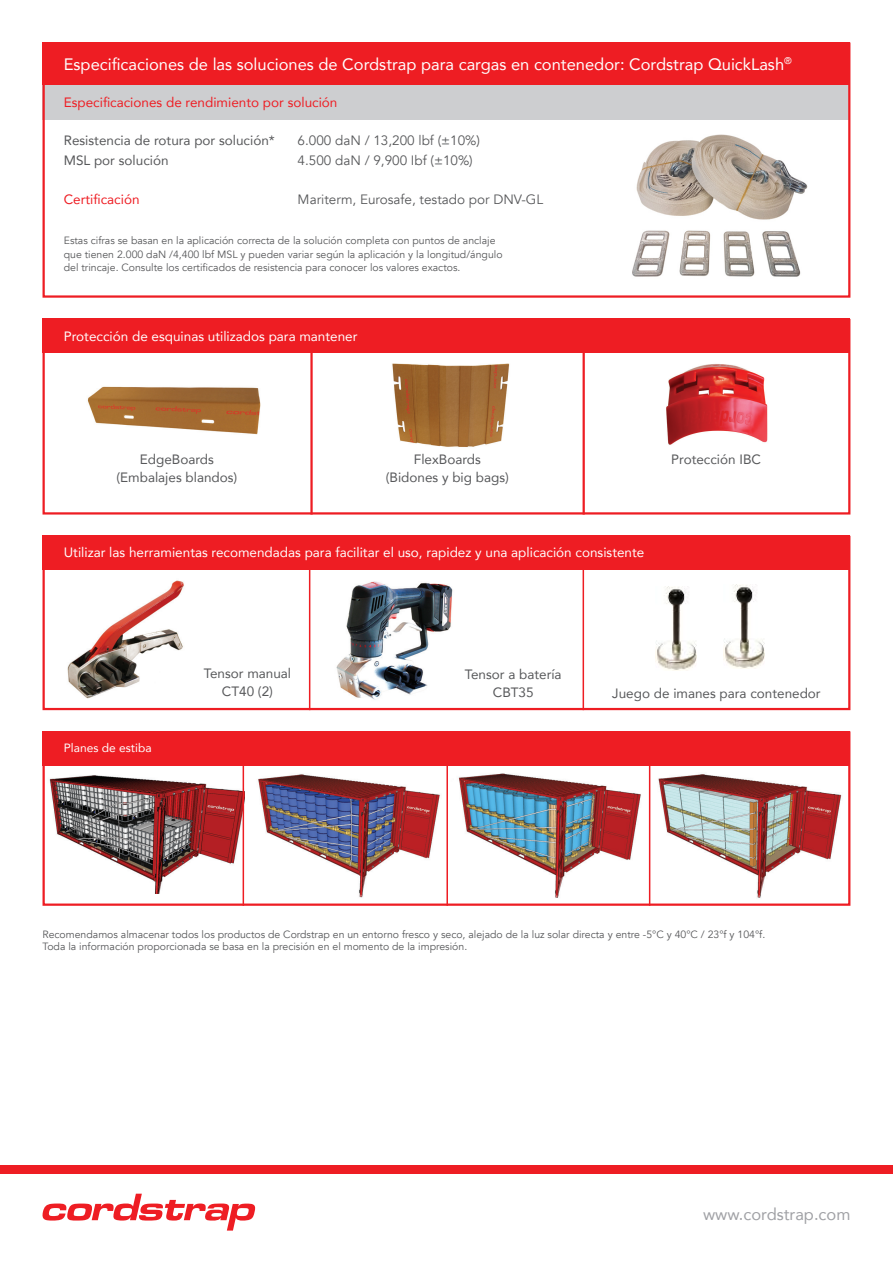
<style>
.page{position:relative;width:893px;height:1263px;background:#fff}
.page>*{position:absolute;margin:0;border:0;box-sizing:border-box;transform-origin:0 0}
.t1{font:16.5px "Avenir";color:#fff}
.t2{font:16.5px "Avenir";color:#a0a1a5}
.t3{font:13.5px/18px "Avenir";color:#57585a;text-align:center}
.t4{font:13.5px "Avenir";color:#fff}
.t5{font:13.5px "Avenir";color:#57585a}
.t6{font:13.5px "Avenir";color:#ee1d23}
.t7{font:12px "Avenir";color:#fff}
.t8{font:10.5px/13.5px "Avenir";color:#57585a}
</style>
<div class="page">
<img style="left:632px;top:134px;width:176px;height:143px">
<div style="left:43px;top:43px;width:807px;height:42px;background:#ee1d23"></div>
<div style="left:43px;top:85px;width:807px;height:34px;background:#cdced0"></div>
<div style="left:43px;top:43px;width:807px;height:255px;border:2px solid #ee1d23"></div>
<img style="left:392px;top:363px;width:118px;height:84px">
<img style="left:666px;top:364px;width:102px;height:81px">
<img style="left:87px;top:386px;width:174px;height:49px">
<div style="left:43px;top:319px;width:807px;height:34px;background:#ee1d23"></div>
<hr style="left:310px;top:319px;width:3px;height:195px;background:#ee1d23">
<hr style="left:583px;top:319px;width:2px;height:195px;background:#ee1d23">
<div style="left:43px;top:319px;width:807px;height:195px;border:2px solid #ee1d23"></div>
<div style="left:0;top:1165px;width:893px;height:9px;background:#ee1d23"></div>
<svg style="left:42px;top:1194px;width:214px;height:36px"></svg>
<img style="left:67px;top:580px;width:117px;height:119px">
<img style="left:336px;top:581px;width:117px;height:119px">
<img style="left:648px;top:772px;width:194px;height:128px">
<img style="left:244px;top:771px;width:405px;height:127px">
<img style="left:49px;top:773px;width:194px;height:121px">
<hr style="left:309px;top:536px;width:1px;height:174px;background:#ee1d23">
<hr style="left:583px;top:536px;width:1px;height:174px;background:#ee1d23">
<div style="left:43px;top:536px;width:807px;height:34px;background:#ee1d23"></div>
<div style="left:43px;top:536px;width:807px;height:174px;border:2px solid #ee1d23"></div>
<img style="left:656px;top:587px;width:41px;height:84px">
<img style="left:723px;top:585px;width:41px;height:84px">
<div style="left:43px;top:731px;width:807px;height:34px;background:#ee1d23"></div>
<hr style="left:243px;top:731px;width:1px;height:175px;background:#ee1d23">
<hr style="left:446px;top:731px;width:2px;height:175px;background:#ee1d23">
<hr style="left:649px;top:731px;width:1px;height:175px;background:#ee1d23">
<div style="left:43px;top:731px;width:807px;height:175px;border:2px solid #ee1d23"></div>
<p class="t1" style="left:64px;top:51px;width:730px">Especificaciones de las soluciones de Cordstrap para cargas en contenedor: Cordstrap QuickLash<sup>®</sup></p>
<p class="t6" style="left:64px;top:91px;width:275px">Especificaciones de rendimiento por solución</p>
<p class="t5" style="left:298px;top:133px;width:184px">6.000 daN / 13,200 lbf (±10%)</p>
<p class="t5" style="left:298px;top:152px;width:177px">4.500 daN / 9,900 Ibf (±10%)</p>
<p class="t5" style="left:298px;top:191px;width:247px">Mariterm, Eurosafe, testado por DNV-GL</p>
<p class="t8" style="left:64px;top:234px;width:440px">Estas cifras se basan en la aplicación correcta de la solución completa con puntos de anclaje que tienen 2.000 daN /4,400 lbf MSL y pueden variar según la aplicación y la longitud/ángulo del trincaje. Consulte los certificados de resistencia para conocer los valores exactos.</p>
<p class="t3" style="left:64px;top:131px;width:213px">Resistencia de rotura por solución*</p>
<p class="t3" style="left:64px;top:151px;width:106px">MSL por solución</p>
<p class="t6" style="left:64px;top:188px;width:77px">Certificación</p>
<p class="t4" style="left:64px;top:325px;width:295px">Protección de esquinas utilizados para mantener</p>
<p class="t3" style="left:140px;top:450px;width:76px">EdgeBoards</p>
<p class="t3" style="left:116px;top:468px;width:122px">(Embalajes blandos)</p>
<p class="t3" style="left:414px;top:450px;width:69px">FlexBoards</p>
<p class="t3" style="left:386px;top:468px;width:125px">(Bidones y big bags)</p>
<p class="t4" style="left:64px;top:542px;width:582px">Utilizar las herramientas recomendadas para facilitar el uso, rapidez y una aplicación consistente</p>
<p class="t3" style="left:671px;top:450px;width:91px">Protección IBC</p>
<p class="t7" style="left:64px;top:738px;width:89px">Planes de estiba</p>
<p class="t3" style="left:204px;top:664px;width:89px">Tensor manual<br>CT40 (2)</p>
<p class="t3" style="left:465px;top:665px;width:98px">Tensor a batería</p>
<p class="t3" style="left:493px;top:683px;width:42px">CBT35</p>
<p class="t3" style="left:612px;top:684px;width:210px">Juego de imanes para contenedor</p>
<p class="t8" style="left:43px;top:928px;width:724px;line-height:12.6px">Recomendamos almacenar todos los productos de Cordstrap en un entorno fresco y seco, alejado de la luz solar directa y entre -5°C y 40°C / 23°f y 104°f.<br>Toda la información proporcionada se basa en la precisión en el momento de la impresión.</p>
<p class="t2" style="left:703px;top:1201px;width:149px">www.cordstrap.com</p>
</div>
